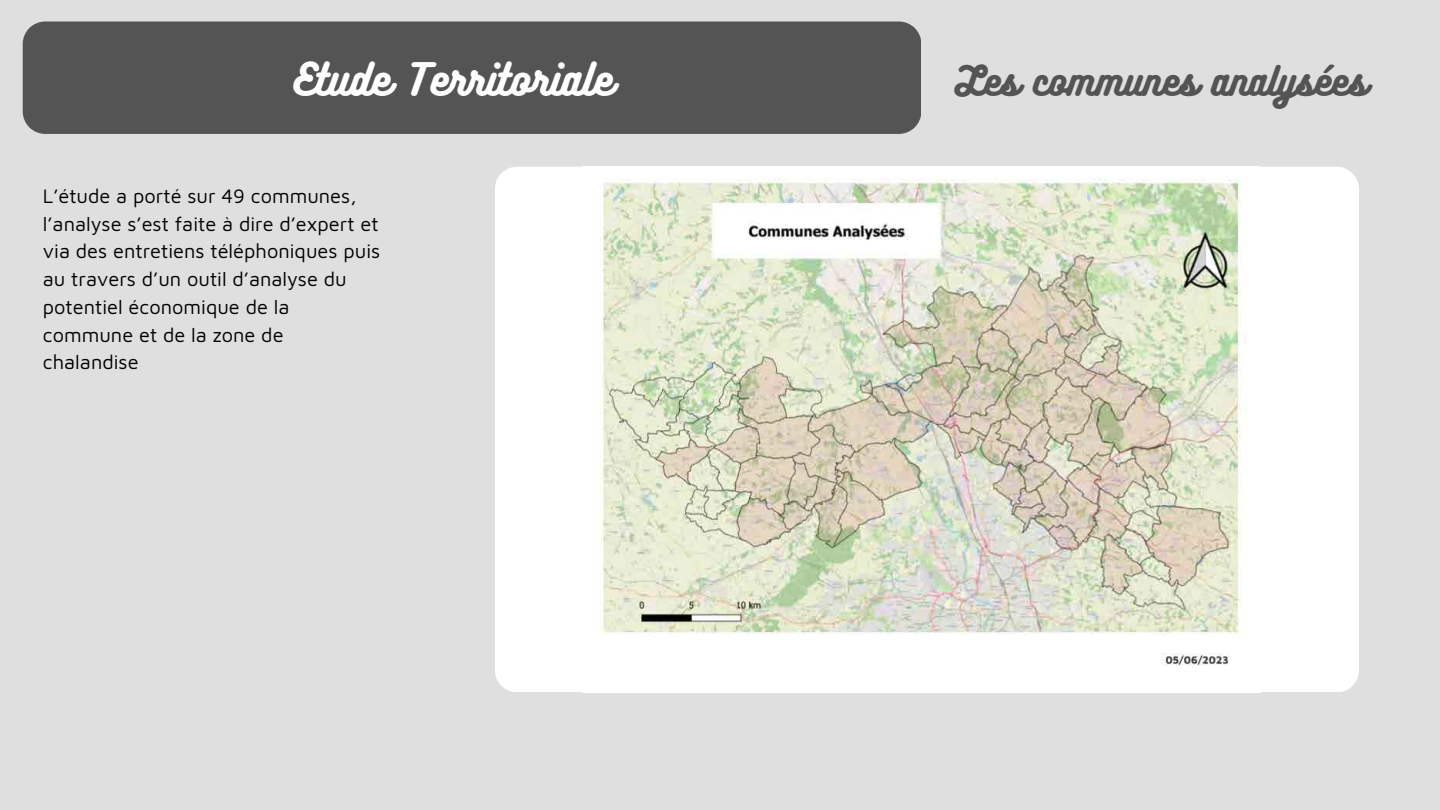
<style>
.page{position:relative;width:1440px;height:810px;background:#dfdfdf}
.page>*{position:absolute;margin:0;border:0;box-sizing:border-box;transform-origin:0 0}
.t1{font:40px "Bukhari Script";color:#fff}
.t2{font:36px "Bukhari Script";color:#545454}
.t3{font:20px "Maven Pro";color:#000}
</style>
<div class="page">
<div style="left:495px;top:167px;width:864px;height:525px;background:#fff;border-radius:22px"></div>
<div style="left:23px;top:22px;width:898px;height:112px;background:#545454"></div>
<img style="left:600px;top:178px;width:647px;height:488px">
<p class="t1" style="left:293px;top:53px;width:321px">Etude Territoriale</p>
<p class="t2" style="left:955px;top:58px;width:414px">Les communes analysées</p>
<p class="t3" style="left:43px;top:184px;width:315px">L’étude a porté sur 49 communes,</p>
<p class="t3" style="left:43px;top:211px;width:337px">l’analyse s’est faite à dire d’expert et</p>
<p class="t3" style="left:43px;top:239px;width:339px">via des entretiens téléphoniques puis</p>
<p class="t3" style="left:43px;top:267px;width:305px">au travers d’un outil d’analyse du</p>
<p class="t3" style="left:43px;top:295px;width:248px">potentiel économique de la</p>
<p class="t3" style="left:43px;top:322px;width:242px">commune et de la zone de</p>
<p class="t3" style="left:43px;top:350px;width:97px">chalandise</p>
</div>
